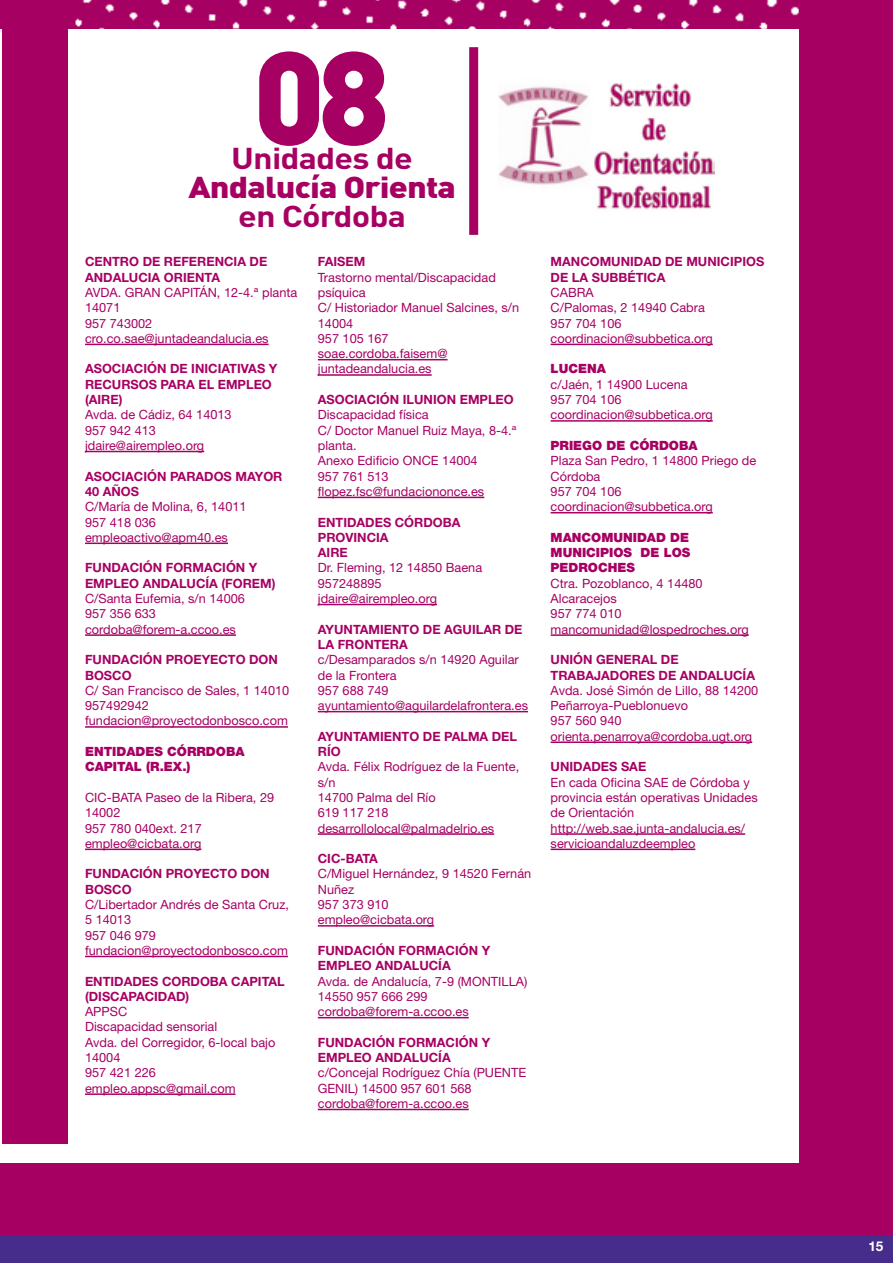
<style>
.page{position:relative;width:893px;height:1263px;background:#fff}
.page>*{position:absolute;margin:0;border:0;box-sizing:border-box;transform-origin:0 0}
.t1{font:700 29.85px "DIN Pro";letter-spacing:-.025em;color:#a70063;scale:1.15 1}
.t2{font:900 29.85px "DIN Pro";letter-spacing:-.025em;color:#a70063;scale:1.15 1}
.t3{font:700 13.5px "Helvetica Neue LT Std";color:#fff}
.t4{font:12.75px/15.3px "Helvetica Neue LT Std";color:#a70063}
.t5{font:700 12.75px/15.3px "Helvetica Neue LT Std";color:#a70063}
.t6{font:900 12.75px/15.3px "Helvetica Neue LT Std";color:#a70063}
</style>
<div class="page">
<div style="left:0;top:1235px;width:893px;height:28px;background:#472d8b"></div>
<hr style="left:85px;top:344px;width:184px;height:1px;background:#a70063">
<hr style="left:85px;top:451px;width:119px;height:1px;background:#a70063">
<hr style="left:85px;top:542px;width:143px;height:2px;background:#a70063">
<hr style="left:85px;top:634px;width:151px;height:2px;background:#a70063">
<hr style="left:85px;top:726px;width:203px;height:2px;background:#a70063">
<hr style="left:85px;top:848px;width:116px;height:2px;background:#a70063">
<hr style="left:85px;top:956px;width:203px;height:1px;background:#a70063">
<hr style="left:85px;top:1093px;width:151px;height:2px;background:#a70063">
<hr style="left:318px;top:359px;width:130px;height:1px;background:#a70063">
<hr style="left:318px;top:374px;width:114px;height:2px;background:#a70063">
<hr style="left:318px;top:497px;width:166px;height:1px;background:#a70063">
<hr style="left:318px;top:604px;width:119px;height:1px;background:#a70063">
<hr style="left:318px;top:711px;width:210px;height:1px;background:#a70063">
<hr style="left:318px;top:833px;width:176px;height:2px;background:#a70063">
<hr style="left:318px;top:925px;width:116px;height:1px;background:#a70063">
<hr style="left:318px;top:1017px;width:151px;height:1px;background:#a70063">
<hr style="left:318px;top:1109px;width:151px;height:1px;background:#a70063">
<hr style="left:551px;top:344px;width:162px;height:1px;background:#a70063">
<hr style="left:551px;top:420px;width:162px;height:2px;background:#a70063">
<hr style="left:551px;top:512px;width:162px;height:1px;background:#a70063">
<hr style="left:551px;top:634px;width:198px;height:2px;background:#a70063">
<hr style="left:551px;top:741px;width:201px;height:2px;background:#a70063">
<hr style="left:551px;top:833px;width:194px;height:2px;background:#a70063">
<hr style="left:551px;top:848px;width:144px;height:2px;background:#a70063">
<div style="left:0;top:1163px;width:893px;height:72px;background:#a70063"></div>
<img style="left:68px;top:0;width:731px;height:202px">
<svg style="left:259px;top:51px;width:126px;height:95px"></svg>
<img style="left:499px;top:76px;width:215px;height:134px">
<div style="left:469px;top:47px;width:9px;height:188px;background:#a70063"></div>
<div style="left:2px;top:0;width:66px;height:1144px;background:#a70063"></div>
<div style="left:799px;top:0;width:94px;height:1163px;background:#a70063"></div>
<h1 class="t1" style="left:231px;top:138px;width:159px">Unidades de</h1>
<h1 class="t2" style="left:188px;top:167px;width:234px">Andalucía Orienta</h1>
<h1 class="t1" style="left:238px;top:196px;width:148px">en Córdoba</h1>
<p class="t5" style="left:85px;top:254px;width:184px">CENTRO DE REFERENCIA DE<br>ANDALUCIA ORIENTA</p>
<p class="t4" style="left:85px;top:285px;width:214px">AVDA. GRAN CAPITÁN, 12-4.ª planta<br>14071<br>957 743002 cro.co.sae@juntadeandalucia.es</p>
<p class="t5" style="left:85px;top:361px;width:194px">ASOCIACIÓN DE INICIATIVAS Y<br>RECURSOS PARA EL EMPLEO (AIRE)</p>
<p class="t4" style="left:85px;top:407px;width:148px">Avda. de Cádiz, 64 14013<br>957 942 413 jdaire@airempleo.org</p>
<p class="t5" style="left:85px;top:468px;width:199px">ASOCIACIÓN PARADOS MAYOR<br>40 AÑOS</p>
<p class="t4" style="left:85px;top:499px;width:163px">C/María de Molina, 6, 14011<br>957 418 036 empleoactivo@apm40.es</p>
<p class="t5" style="left:85px;top:560px;width:192px">FUNDACIÓN FORMACIÓN Y<br>EMPLEO ANDALUCÍA (FOREM)</p>
<p class="t4" style="left:85px;top:591px;width:161px">C/Santa Eufemia, s/n 14006<br>957 356 633 cordoba@forem-a.ccoo.es</p>
<p class="t5" style="left:85px;top:652px;width:194px">FUNDACIÓN PROEYECTO DON<br>BOSCO</p>
<p class="t4" style="left:85px;top:682px;width:206px">C/ San Francisco de Sales, 1 14010<br>957492942 fundacion@proyectodonbosco.com</p>
<p class="t6" style="left:85px;top:744px;width:161px">ENTIDADES CÓRRDOBA<br>CAPITAL (R.EX.)</p>
<p class="t4" style="left:85px;top:789px;width:191px">CIC-BATA Paseo de la Ribera, 29<br>14002<br>957 780 040ext. 217 empleo@cicbata.org</p>
<p class="t5" style="left:85px;top:866px;width:186px">FUNDACIÓN PROYECTO DON<br>BOSCO</p>
<p class="t4" style="left:85px;top:897px;width:206px">C/Libertador Andrés de Santa Cruz,<br>5 14013<br>957 046 979 fundacion@proyectodonbosco.com</p>
<p class="t5" style="left:85px;top:973px;width:201px">ENTIDADES CORDOBA CAPITAL (DISCAPACIDAD)</p>
<p class="t4" style="left:85px;top:1004px;width:192px">APPSC<br>Discapacidad sensorial<br>Avda. del Corregidor, 6-local bajo<br>14004<br>957 421 226 empleo.appsc@gmail.com</p>
<p class="t5" style="left:318px;top:254px;width:49px">FAISEM</p>
<p class="t4" style="left:318px;top:269px;width:203px">Trastorno mental/Discapacidad psíquica<br>C/ Historiador Manuel Salcines, s/n<br>14004<br>957 105 167 soae.cordoba.faisem@ juntadeandalucia.es</p>
<p class="t5" style="left:318px;top:392px;width:197px">ASOCIACIÓN ILUNION EMPLEO</p>
<p class="t4" style="left:318px;top:407px;width:200px">Discapacidad física<br>C/ Doctor Manuel Ruiz Maya, 8-4.ª planta.<br>Anexo Edificio ONCE 14004<br>957 761 513 flopez.fsc@fundaciononce.es</p>
<p class="t5" style="left:318px;top:514px;width:144px">ENTIDADES CÓRDOBA<br>PROVINCIA<br>AIRE</p>
<p class="t4" style="left:318px;top:560px;width:166px">Dr. Fleming, 12 14850 Baena<br>957248895 jdaire@airempleo.org</p>
<p class="t5" style="left:318px;top:621px;width:206px">AYUNTAMIENTO DE AGUILAR DE<br>LA FRONTERA</p>
<p class="t4" style="left:318px;top:652px;width:212px">c/Desamparados s/n 14920 Aguilar de la Frontera<br>957 688 749 ayuntamiento@aguilardelafrontera.es</p>
<p class="t5" style="left:318px;top:728px;width:201px">AYUNTAMIENTO DE PALMA DEL<br>RÍO</p>
<p class="t4" style="left:318px;top:759px;width:203px">Avda. Félix Rodríguez de la Fuente, s/n<br>14700 Palma del Río<br>619 117 218 desarrollolocal@palmadelrio.es</p>
<p class="t5" style="left:318px;top:851px;width:62px">CIC-BATA</p>
<p class="t4" style="left:318px;top:866px;width:215px">C/Miguel Hernández, 9 14520 Fernán<br>Nuñez<br>957 373 910<br>empleo@cicbata.org</p>
<p class="t5" style="left:318px;top:942px;width:174px">FUNDACIÓN FORMACIÓN Y<br>EMPLEO ANDALUCÍA</p>
<p class="t4" style="left:318px;top:973px;width:211px">Avda. de Andalucía, 7-9 (MONTILLA)<br>14550 957 666 299 cordoba@forem-a.ccoo.es</p>
<p class="t5" style="left:318px;top:1034px;width:174px">FUNDACIÓN FORMACIÓN Y<br>EMPLEO ANDALUCÍA</p>
<p class="t4" style="left:318px;top:1065px;width:210px">c/Concejal Rodríguez Chía (PUENTE<br>GENIL) 14500 957 601 568 cordoba@forem-a.ccoo.es</p>
<p class="t5" style="left:551px;top:254px;width:215px">MANCOMUNIDAD DE MUNICIPIOS<br>DE LA SUBBÉTICA</p>
<p class="t4" style="left:551px;top:285px;width:164px">CABRA<br>C/Palomas, 2 14940 Cabra<br>957 704 106 coordinacion@subbetica.org</p>
<p class="t6" style="left:551px;top:361px;width:57px">LUCENA</p>
<p class="t4" style="left:551px;top:376px;width:164px">c/Jaén, 1 14900 Lucena<br>957 704 106 coordinacion@subbetica.org</p>
<p class="t6" style="left:551px;top:438px;width:149px">PRIEGO DE CÓRDOBA</p>
<p class="t4" style="left:551px;top:453px;width:207px">Plaza San Pedro, 1 14800 Priego de<br>Córdoba<br>957 704 106 coordinacion@subbetica.org</p>
<p class="t6" style="left:551px;top:530px;width:141px;text-align:justify">MANCOMUNIDAD DE MUNICIPIOS DE LOS PEDROCHES</p>
<p class="t4" style="left:551px;top:575px;width:200px">Ctra. Pozoblanco, 4 14480<br>Alcaracejos<br>957 774 010 mancomunidad@lospedroches.org</p>
<p class="t5" style="left:551px;top:652px;width:206px">UNIÓN GENERAL DE<br>TRABAJADORES DE ANDALUCÍA</p>
<p class="t4" style="left:551px;top:682px;width:209px">Avda. José Simón de Lillo, 88 14200<br>Peñarroya-Pueblonuevo<br>957 560 940 orienta.penarroya@cordoba.ugt.org</p>
<p class="t5" style="left:551px;top:759px;width:97px">UNIDADES SAE</p>
<p class="t4" style="left:551px;top:774px;width:209px">En cada Oficina SAE de Córdoba y provincia están operativas Unidades de Orientación http://web.sae.junta-andalucia.es/ servicioandaluzdeempleo</p>
<p class="t3" style="left:868px;top:1238px;width:17px">15</p>
</div>
